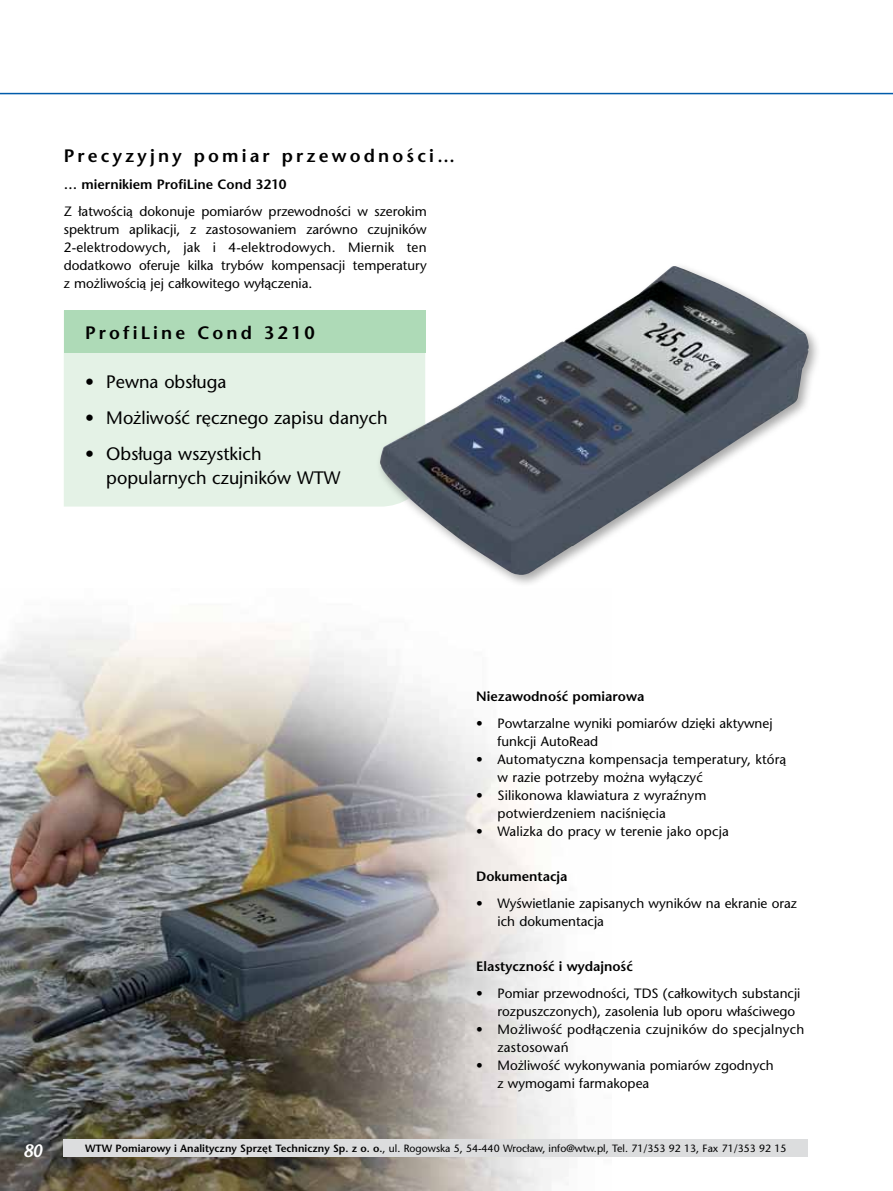
<style>
.page{position:relative;width:893px;height:1191px;background:#fff}
.page>*{position:absolute;margin:0;border:0;box-sizing:border-box;transform-origin:0 0}
.t1{font:18px/24px "Stone Sans CE";color:#000}
.t2{font:600 18px "Stone Sans CE";letter-spacing:.175em;color:#000}
.t3{font:italic 600 18px "Stone Sans CE";color:#fff}
.t4{font:13.5px/18px "Stone Sans CE";color:#000}
.t5{font:600 13.5px "Stone Sans CE";color:#000}
.t6{font:13.5px/18px "Stone Sans CE";letter-spacing:.02em;color:#000}
.t7{font:10.5px "Stone Sans CE";color:#000}
.s1{font-weight:600}
</style>
<div class="page">
<img style="left:0;top:625px;width:611px;height:566px">
<div style="left:64px;top:1140px;width:744px;height:17px;background:#dcddde"></div>
<hr style="left:0;top:93px;width:893px;height:1px;background:#005baa">
<div style="left:64px;top:353px;width:311px;height:153px;background:#e4f2e6"></div>
<div style="left:64px;top:310px;width:361px;height:43px;background:#aedab7"></div>
<div style="left:375px;top:262px;width:447px;height:326px;background:#000;opacity:.35"></div>
<img style="left:380px;top:266px;width:429px;height:310px">
<h1 class="t2" style="left:64px;top:145px;width:393px">Precyzyjny pomiar przewodności…</h1>
<p class="t5" style="left:64px;top:176px;width:224px">… miernikiem ProfiLine Cond 3210</p>
<p class="t4" style="left:64px;top:203px;width:365px;text-align:justify">Z łatwością dokonuje pomiarów przewodności w szerokim spektrum aplikacji, z zastosowaniem zarówno czujników 2-elektrodowych, jak i 4-elektrodowych. Miernik ten dodatkowo oferuje kilka trybów kompensacji temperatury z możliwością jej całkowitego wyłączenia.</p>
<h1 class="t2" style="left:85px;top:321px;width:231px">ProfiLine Cond 3210</h1>
<h1 class="t1" style="left:85px;top:369px;width:143px">• Pewna obsługa</h1>
<h1 class="t1" style="left:85px;top:405px;width:304px">• Możliwość ręcznego zapisu danych</h1>
<h1 class="t1" style="left:106px;top:441px;width:236px;text-indent:-21px">• Obsługa wszystkich popularnych czujników WTW</h1>
<p class="t5" style="left:476px;top:688px;width:170px">Niezawodność pomiarowa</p>
<p class="t4" style="left:497px;top:714px;width:277px;text-indent:-21px">• Powtarzalne wyniki pomiarów dzięki aktywnej funkcji AutoRead</p>
<p class="t4" style="left:497px;top:750px;width:290px;text-indent:-21px">• Automatyczna kompensacja temperatury, którą w razie potrzeby można wyłączyć</p>
<p class="t4" style="left:497px;top:786px;width:210px;text-indent:-21px">• Silikonowa klawiatura z wyraźnym potwierdzeniem naciśnięcia</p>
<p class="t4" style="left:476px;top:822px;width:254px">• Walizka do pracy w terenie jako opcja</p>
<p class="t5" style="left:476px;top:867px;width:93px">Dokumentacja</p>
<p class="t4" style="left:497px;top:894px;width:301px;text-indent:-21px">• Wyświetlanie zapisanych wyników na ekranie oraz ich dokumentacja</p>
<p class="t5" style="left:476px;top:957px;width:158px">Elastyczność i wydajność</p>
<p class="t4" style="left:497px;top:984px;width:304px;text-indent:-21px">• Pomiar przewodności, TDS (całkowitych substancji rozpuszczonych), zasolenia lub oporu właściwego</p>
<p class="t6" style="left:497px;top:1020px;width:308px;text-indent:-21px">• Możliwość podłączenia czujników do specjalnych zastosowań</p>
<p class="t4" style="left:497px;top:1056px;width:278px;text-indent:-21px">• Możliwość wykonywania pomiarów zgodnych z wymogami farmakopea</p>
<h1 class="t3" style="left:23px;top:1139px;width:21px">80</h1>
<p class="t7" style="left:85px;top:1142px;width:703px"><span class="s1">WTW Pomiarowy i Analityczny Sprzęt Techniczny Sp. z o. o.</span>, ul. Rogowska 5, 54-440 Wrocław, info@wtw.pl, Tel. 71/353 92 13, Fax 71/353 92 15</p>
</div>
